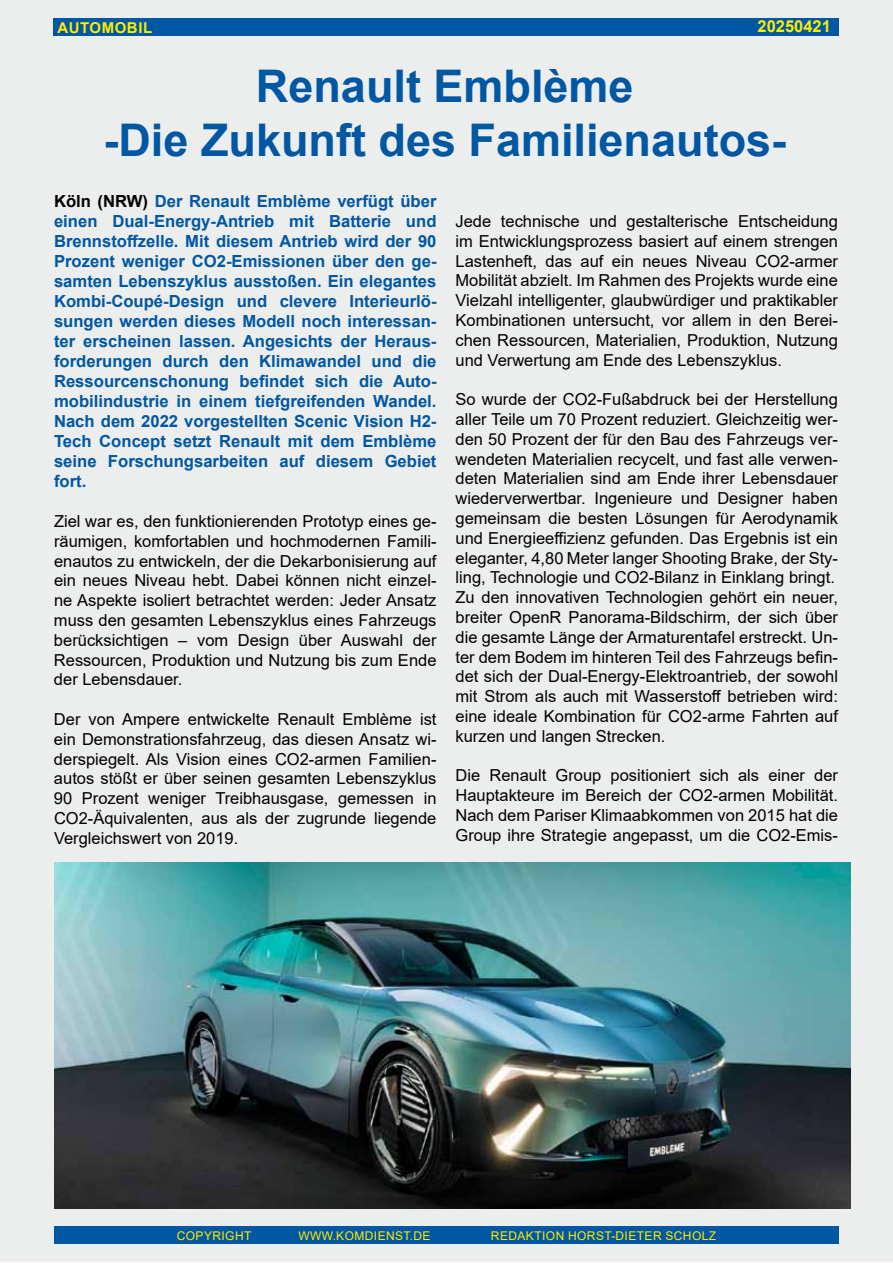
<style>
.page{position:relative;width:893px;height:1263px;background:#fff}
.page>*{position:absolute;margin:0;border:0;box-sizing:border-box;transform-origin:0 0}
.t1{font:700 45px/54px "Arial";color:#0057a3;text-align:center}
.t2{font:700 16.65px/20px "Arial";color:#0057a3;text-align:justify}
.t3{font:16.5px/19.8px "Arial";color:#000;text-align:justify}
.t4{font:700 16.5px "Arial";color:#ffed00}
.t5{font:700 15px "Arial";letter-spacing:.035em;color:#ffed00}
.t6{font:12px "Arial";letter-spacing:.035em;color:#ffed00}
.s1{color:#000}
</style>
<div class="page">
<div style="left:0;top:0;width:893px;height:1262px;background:#eceded"></div>
<div style="left:54px;top:1226px;width:784px;height:18px;background:#0057a3"></div>
<div style="left:54px;top:18px;width:785px;height:18px;background:#0057a3"></div>
<img style="left:54px;top:862px;width:796px;height:347px">
<p class="t5" style="left:57px;top:17px;width:96px">Automobil</p>
<p class="t4" style="left:757px;top:15px;width:75px">20250421</p>
<h1 class="t1" style="left:103px;top:59px;width:684px">Renault Emblème<br>-Die Zukunft des Familienautos-</h1>
<p class="t2" style="left:54px;top:192px;width:384px"><span class="s1">Köln (NRW)</span> Der Renault Emblème verfügt über einen Dual-Energy-Antrieb mit Batterie und Brennstoffzelle. Mit diesem Antrieb wird der 90<br>Prozent weniger CO2-Emissionen über den ge&shy;samten Lebenszyklus ausstoßen. Ein elegantes Kombi-Coupé-Design und clevere Interieurlö&shy;sungen werden dieses Modell noch interessan&shy;ter erscheinen lassen. Angesichts der Heraus&shy;forderungen durch den Klimawandel und die Ressourcenschonung befindet sich die Auto&shy;mobilindustrie in einem tiefgreifenden Wandel.<br>Nach dem 2022 vorgestellten Scenic Vision H2- Tech Concept setzt Renault mit dem Emblème seine Forschungsarbeiten auf diesem Gebiet fort.</p>
<p class="t3" style="left:54px;top:511px;width:384px">Ziel war es, den funktionierenden Prototyp eines ge&shy;räumigen, komfortablen und hochmodernen Famili&shy;enautos zu entwickeln, der die Dekarbonisierung auf ein neues N iveau hebt. Dabei können nicht einzel&shy;ne Aspekte isoliert betrachtet werden: Jeder Ansatz muss den gesamten Lebenszyklus eines Fahrzeugs berücksichtigen – vom Design über Auswahl der Ressourcen, Produktion und N utzung bis zum Ende der Lebensdauer.</p>
<p class="t3" style="left:54px;top:709px;width:384px">Der von Ampere entwickelte Renault Emblème ist ein Demonstrationsfahrzeug, das diesen Ansatz wi&shy;derspiegelt. Als Vision eines CO2-armen Familien&shy;autos stößt er über seinen gesamten Lebenszyklus 90 Prozent weniger Treibhausgase, gemessen in CO2-Äquivalenten, aus als der zugrunde liegende Vergleichswert von 2019.</p>
<p class="t3" style="left:455px;top:211px;width:384px">Jede technische und gestalterische Entscheidung im Entwicklungsprozess basiert auf einem strengen Lastenheft, das auf ein neues N iveau CO2-armer Mobilität abzielt. I m Rahmen des Projekts wurde eine Vielzahl intelligenter, glaubwürdiger und praktikabler Kombinationen untersucht, vor allem in den Berei&shy;chen Ressourcen, Materialien, Produktion, N utzung und Verwertung am Ende des Lebenszyklus.</p>
<p class="t3" style="left:455px;top:389px;width:384px;text-align:left">So wurde der CO2-Fußabdruck bei der Herstellung aller Teile um 70 Prozent reduziert. Gleichzeitig wer&shy;den 50 Prozent der für den Bau des Fahrzeugs ver&shy;wendeten Materialien recycelt, und fast alle verwen&shy;deten Materialien sind am Ende ihrer Lebensdauer wiederverwertbar. I ngenieure und Designer haben gemeinsam die besten Lösungen für Aerodynamik und Energieeffizienz gefunden. Das Ergebnis ist ein eleganter, 4,80 Meter langer Shooting Brake, der Sty&shy;ling, Technologie und CO2-Bilanz in Einklang bringt.<br>Zu den innovativen Technologien gehört ein neuer, breiter OpenR Panorama-Bildschirm, der sich über die gesamte Länge der Armaturentafel erstreckt. Un&shy;ter dem Bodem im hinteren Teil des Fahrzeugs befin&shy;det sich der Dual-Energy-Elektroantrieb, der sowohl mit Strom als auch mit Wasserstoff betrieben wird: eine ideale Kombination für CO2-arme Fahrten auf kurzen und langen Strecken.</p>
<p class="t3" style="left:455px;top:766px;width:384px">Die Renault Group positioniert sich als einer der Hauptakteure im Bereich der CO2-armen Mobilität.<br>Nach dem Pariser Klimaabkommen von 2015 hat die Group ihre Strategie angepasst, um die CO2-Emis-</p>
<p class="t6" style="left:177px;top:1227px;width:76px">Copyright</p>
<p class="t6" style="left:298px;top:1227px;width:134px">www.komdienst.de</p>
<p class="t6" style="left:491px;top:1227px;width:227px">Redaktion Horst-Dieter Scholz</p>
</div>
